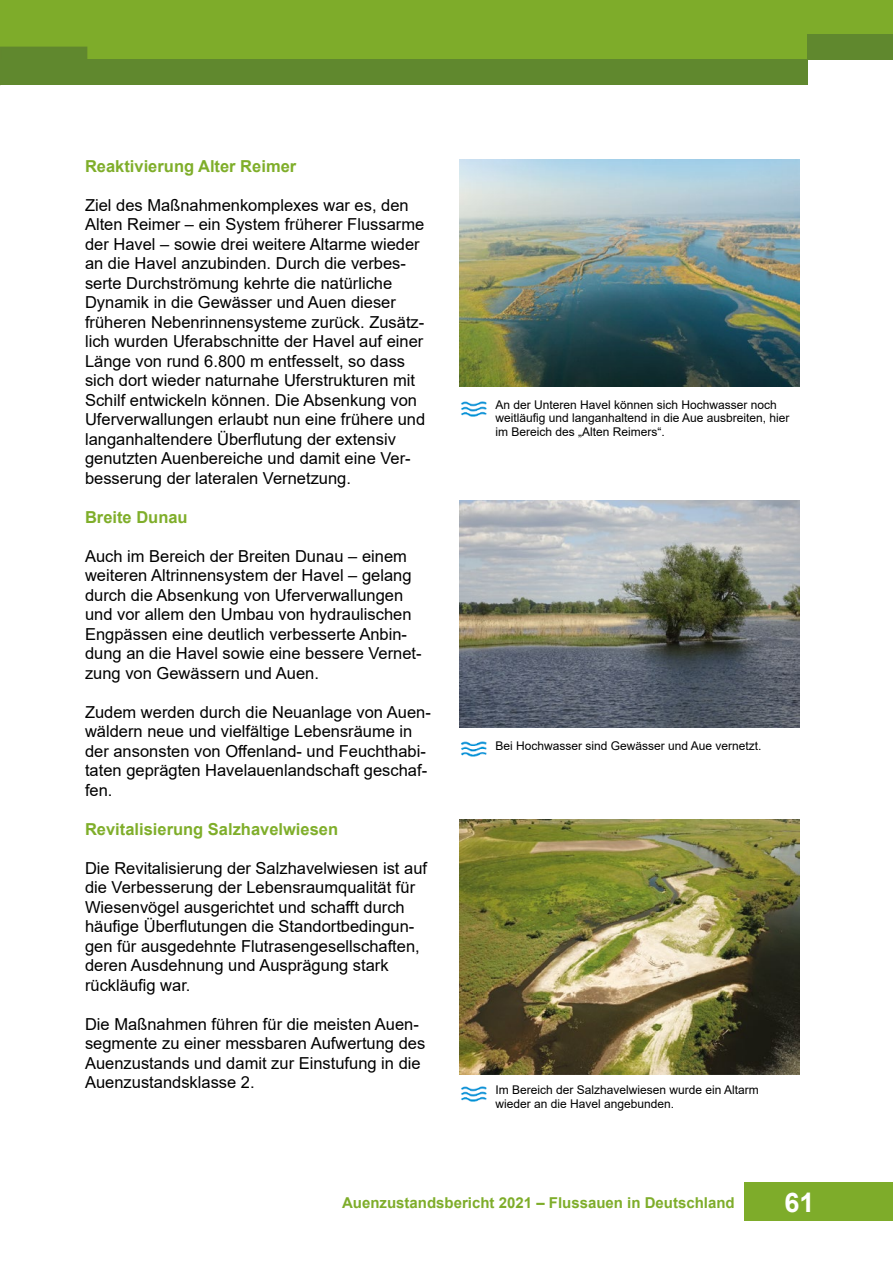
<style>
.page{position:relative;width:893px;height:1263px;background:#fff}
.page>*{position:absolute;margin:0;border:0;box-sizing:border-box;transform-origin:0 0}
.t1{font:700 27px "Arial";color:#fff}
.P_Fliesstext{font:16.5px/19.5px "Arial";color:#000}
.P_Anrisstext_2{font:16.5px/19.5px "Arial";color:#000}
.H4_Zwischenüberschriften{font:700 16.5px "Arial";color:#7fae2a}
.t2{font:700 15px "Arial";color:#7ead2a}
.t3{font:12px/13.5px "Arial";color:#000}
</style>
<div class="page">
<div style="left:0;top:0;width:893px;height:60px;background:#7eac2a"></div>
<div style="left:1px;top:47px;width:86px;height:13px;background:#60882e"></div>
<div style="left:808px;top:35px;width:85px;height:25px;background:#60882e"></div>
<div style="left:0;top:60px;width:808px;height:25px;background:#60882e"></div>
<div style="left:744px;top:1183px;width:149px;height:38px;background:#7eac2a"></div>
<img style="left:461px;top:401px;width:26px;height:16px">
<img style="left:461px;top:1086px;width:26px;height:16px">
<img style="left:461px;top:741px;width:26px;height:16px">
<img style="left:459px;top:159px;width:340px;height:227px">
<img style="left:459px;top:500px;width:340px;height:227px">
<img style="left:459px;top:819px;width:340px;height:255px">
<h5 class="H4_Zwischenüberschriften" style="left:85px;top:154px;width:213px">Reaktivierung Alter Reimer</h5>
<p class="P_Fliesstext" style="left:85px;top:195px;width:342px">Ziel des Maßnahmenkomplexes war es, den Alten Reimer – ein System früherer Flussarme der Havel – sowie drei weitere Altarme wieder an die Havel anzubinden. Durch die verbes&shy;serte Durchströmung kehrte die natürliche Dynamik in die Gewässer und Auen dieser früheren Nebenrinnensysteme zurück. Zusätz&shy;lich wurden Uferabschnitte der Havel auf einer Länge von rund 6.800 m entfesselt, so dass sich dort wieder naturnahe Uferstrukturen mit Schilf entwickeln können. Die Absenkung von Uferverwallungen erlaubt nun eine frühere und langanhaltendere Überflutung der extensiv genutzten Auenbereiche und damit eine Ver&shy;besserung der lateralen Vernetzung.</p>
<h5 class="H4_Zwischenüberschriften" style="left:85px;top:505px;width:104px">Breite Dunau</h5>
<p class="P_Anrisstext_2" style="left:85px;top:546px;width:338px">Auch im Bereich der Breiten Dunau – einem weiteren Altrinnensystem der Havel – gelang durch die Absenkung von Uferverwallungen und vor allem den Umbau von hydraulischen Engpässen eine deutlich verbesserte Anbin&shy;dung an die Havel sowie eine bessere Vernet&shy;zung von Gewässern und Auen.</p>
<p class="P_Fliesstext" style="left:85px;top:702px;width:347px">Zudem werden durch die Neuanlage von Auen&shy;wäldern neue und vielfältige Lebensräume in der ansonsten von Offenland- und Feuchthabi&shy;taten geprägten Havelauenlandschaft geschaf&shy;fen.</p>
<h5 class="H4_Zwischenüberschriften" style="left:85px;top:817px;width:255px">Revitalisierung Salzhavelwiesen</h5>
<p class="P_Anrisstext_2" style="left:85px;top:858px;width:344px">Die Revitalisierung der Salzhavelwiesen ist auf die Verbesserung der Lebensraumqualität für Wiesenvögel ausgerichtet und schafft durch häufige Überflutungen die Standortbedingun&shy;gen für ausgedehnte Flutrasengesellschaften, deren Ausdehnung und Ausprägung stark rückläufig war.</p>
<p class="P_Fliesstext" style="left:85px;top:1014px;width:342px">Die Maßnahmen führen für die meisten Auen&shy;segmente zu einer messbaren Aufwertung des Auenzustands und damit zur Einstufung in die Auenzustandsklasse 2.</p>
<p class="t3" style="left:495px;top:398px;width:296px">An der Unteren Havel können sich Hochwasser noch weitläufig und langanhaltend in die Aue ausbreiten, hier im Bereich des „Alten Reimers“.</p>
<p class="t3" style="left:495px;top:739px;width:268px">Bei Hochwasser sind Gewässer und Aue vernetzt.</p>
<p class="t3" style="left:495px;top:1083px;width:265px">Im Bereich der Salzhavelwiesen wurde ein Altarm</p>
<p class="t3" style="left:495px;top:1097px;width:180px">wieder an die Havel angebunden.</p>
<p class="t2" style="left:342px;top:1192px;width:394px">Auenzustandsbericht 2021 – Flussauen in Deutschland</p>
<h1 class="t1" style="left:784px;top:1183px;width:32px">61</h1>
</div>
